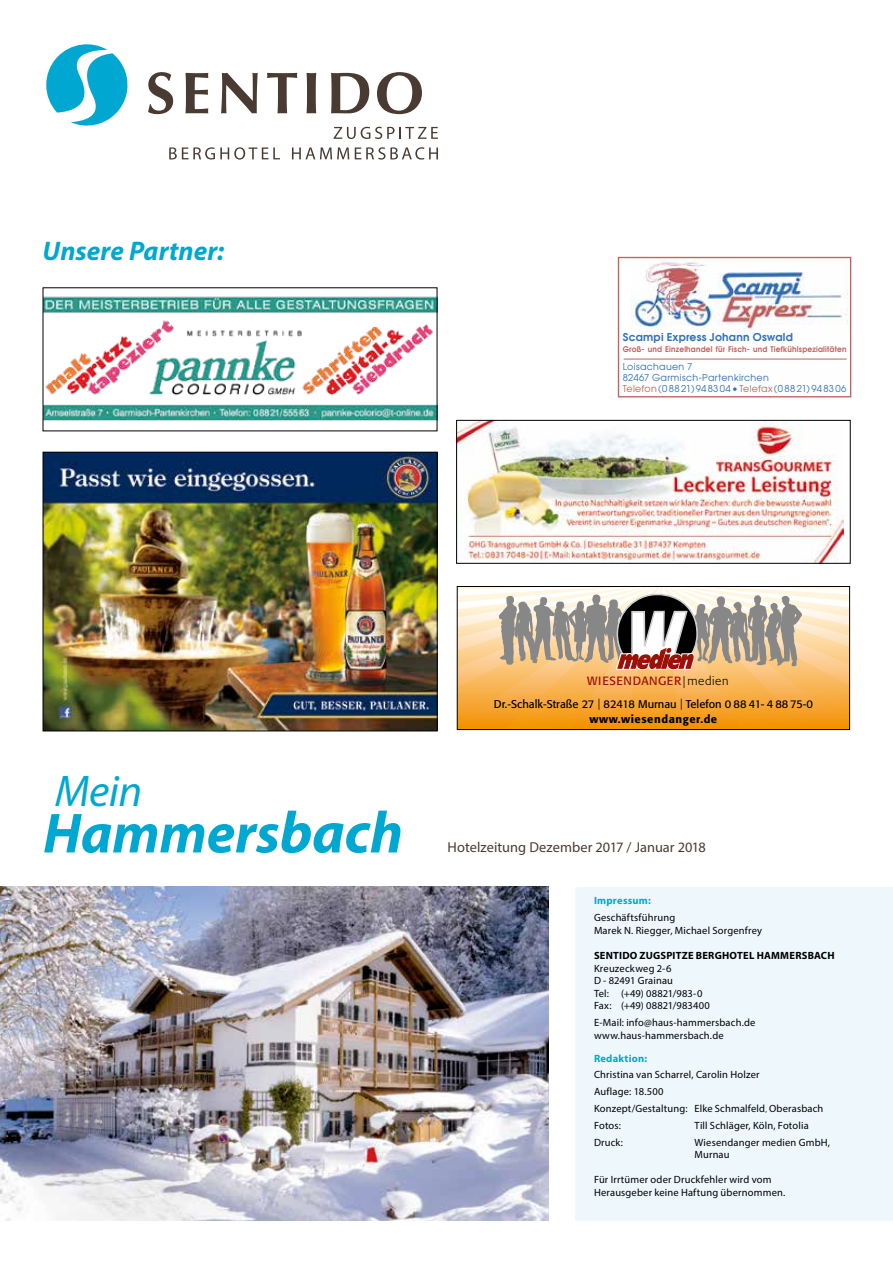
<style>
.page{position:relative;width:893px;height:1263px;background:#fff}
.page>*{position:absolute;margin:0;border:0;box-sizing:border-box;transform-origin:0 0}
.t1{font:italic 700 56.85px "Myriad Pro";color:#00a8d1}
.t2{font:italic 44.55px "Myriad Pro";color:#00a8d1}
.t3{font:italic 700 27px "Myriad Pro";color:#00a8d1}
.t4{font:14.4px "Myriad Pro";letter-spacing:.005em;color:#493b32}
.t5{font:11.85px "Formata";letter-spacing:.05em;color:#9c1006}
.t6{font:11.1px/14.9px "Formata";color:#000;text-align:center}
.t7{font:600 10.8px "Avant Garde";letter-spacing:.02em;color:#3171b8}
.t8{font:10.5px/12.6px "Myriad Pro";letter-spacing:.015em;color:#000}
.t9{font:700 10.5px "Myriad Pro";letter-spacing:.02em;color:#000}
.t10{font:700 10.5px "Myriad Pro";letter-spacing:.02em;color:#00a8d1}
.t11{font:9.45px/11.4px "Avant Garde";letter-spacing:.03em;color:#3171b8}
.t12{font:600 7.8px "Avant Garde";letter-spacing:.025em;color:#c2615f;scale:.95 1}
.s1{color:#c2615f}
.s2{font-size:58.8px}
.s3{font-weight:300;color:#000}
.s4{font-weight:300}
.s5{font-weight:500}
.s6{font-size:7.5px}
</style>
<div class="page">
<svg style="left:46px;top:44px;width:82px;height:82px"></svg>
<svg style="left:148px;top:72px;width:25px;height:42px"></svg>
<svg style="left:186px;top:73px;width:22px;height:40px"></svg>
<svg style="left:221px;top:73px;width:37px;height:40px"></svg>
<svg style="left:267px;top:73px;width:30px;height:40px"></svg>
<svg style="left:307px;top:73px;width:9px;height:40px"></svg>
<svg style="left:331px;top:73px;width:38px;height:40px"></svg>
<svg style="left:377px;top:72px;width:45px;height:42px"></svg>
<svg style="left:334px;top:127px;width:104px;height:12px"></svg>
<svg style="left:169px;top:147px;width:111px;height:13px"></svg>
<svg style="left:292px;top:147px;width:57px;height:12px"></svg>
<svg style="left:355px;top:147px;width:83px;height:13px"></svg>
<div style="left:575px;top:887px;width:318px;height:333px;background:#edf7fc"></div>
<img style="left:0;top:887px;width:549px;height:333px">
<img style="left:45px;top:454px;width:391px;height:275px">
<div style="left:43px;top:452px;width:395px;height:279px;border:1px solid #000"></div>
<svg style="left:457px;top:586px;width:393px;height:143px;background:#d8af77"></svg>
<img style="left:45px;top:296px;width:390px;height:125px">
<img style="left:458px;top:422px;width:385px;height:140px">
<div style="left:456px;top:420px;width:395px;height:144px;border:1px solid #000"></div>
<img style="left:631px;top:262px;width:217px;height:97px">
<div style="left:618px;top:257px;width:233px;height:140px;border:1px solid #c2615f"></div>
<hr style="left:624px;top:359px;width:223px;height:1px;background:#c2615f">
<h3 class="t3" style="left:43px;top:233px;width:183px">Unsere Partner:</h3>
<p class="t7" style="left:623px;top:330px;width:172px">Scampi Express Johann Oswald</p>
<p class="t12" style="left:623px;top:344px;width:237px">Groß- und Einzelhandel für Fisch- und Tiefkühlspezialitäten</p>
<p class="t11" style="left:623px;top:360px;width:225px">Loisachauen 7<br>82467 Garmisch-Partenkirchen<br><span class="s1">Telefon</span> (0 88 21) 94 83 04 • <span class="s1">Telefax</span> (0 88 21) 94 83 06</p>
<h2 class="t2" style="left:55px;top:763px;width:89px">Mein</h2>
<h1 class="t1" style="left:43px;top:796px;width:361px">Hammers<span class="s2">bach</span></h1>
<p class="t5" style="left:587px;top:674px;width:143px">WIESENDANGER<span class="s3">|medien</span></p>
<p class="t6" style="left:494px;top:696px;width:321px">Dr.-Schalk-Straße 27 <span class="s4">|</span> 82418 Murnau <span class="s4">|</span> Telefon 0 88 41- 4 88 75-0 <span class="s5">www.wiesendanger.de</span></p>
<h3 class="t4" style="left:448px;top:839px;width:260px">Hotelzeitung Dezember 2017 / Januar 2018</h3>
<p class="t10" style="left:594px;top:894px;width:58px">Impressum:</p>
<p class="t8" style="left:594px;top:911px;width:170px">Geschäftsführung<br>Marek N. Riegger, Michael Sorgenfrey</p>
<p class="t9" style="left:594px;top:948px;width:242px">SENTIDO ZUGSPITZE BERGHOTEL HAMMERSBACH</p>
<p class="t8" style="left:594px;top:961px;width:118px">Kreuzeckweg 2-6<br>D - 82491 Grainau<br>Tel: (+49) 08821/983-0<br>Fax: (+49) 08821/983400</p>
<p class="t8" style="left:594px;top:1016px;width:163px">E-Mail: info@haus-hammersbach.de www.haus-hammersbach.de</p>
<p class="t10" style="left:594px;top:1051px;width:55px">Redaktion:</p>
<p class="t8" style="left:594px;top:1066px;width:231px;line-height:16.8px">Christina van Scharrel, Carolin Holzer<br>Auflage: 18.500<br>Konzept/Gestaltung: Elke Schmalfeld<span class="s6">,</span> Oberasbach<br>Fotos:</p>
<p class="t8" style="left:694px;top:1119px;width:116px">Till Schläger, Köln, Fotolia</p>
<p class="t8" style="left:594px;top:1136px;width:31px">Druck:</p>
<p class="t8" style="left:694px;top:1136px;width:137px">Wiesendanger medien GmbH,<br>Murnau</p>
<p class="t8" style="left:594px;top:1173px;width:193px">Für Irrtümer oder Druckfehler wird vom<br>Herausgeber keine Haftung übernommen.</p>
</div>
